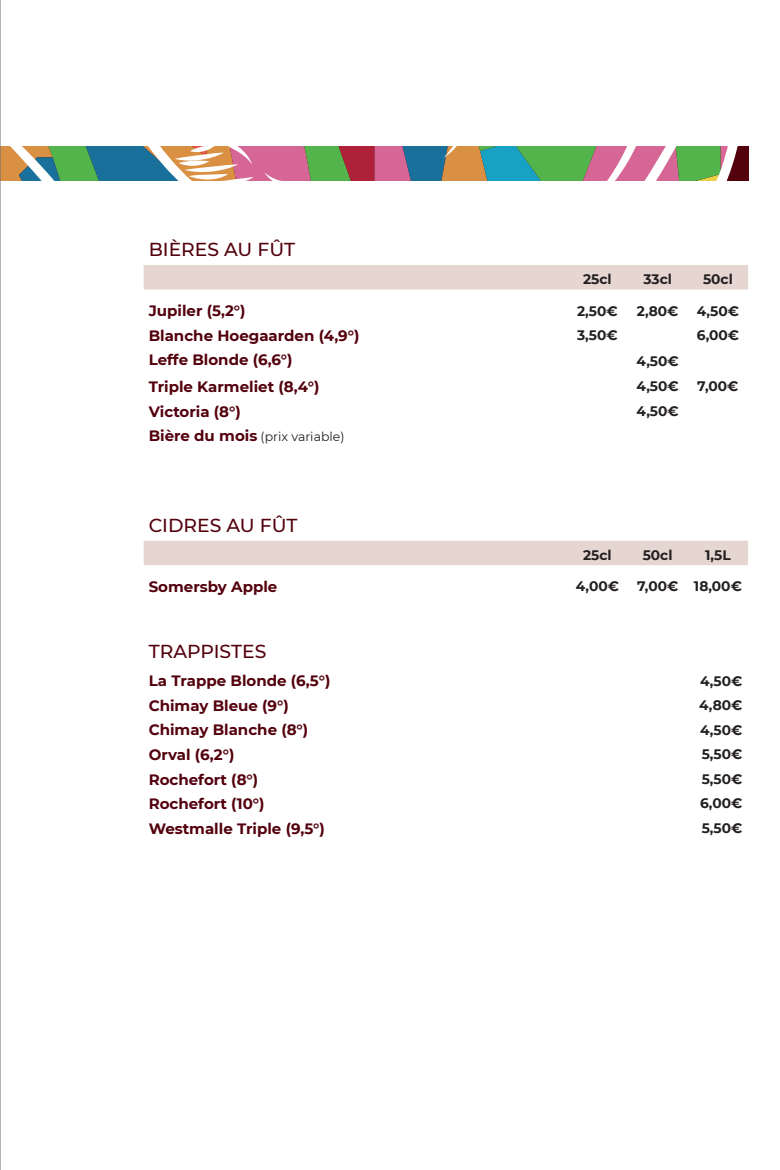
<style>
.page{position:relative;width:780px;height:1170px;background:#fff}
.page>*{position:absolute;margin:0;border:0;box-sizing:border-box;transform-origin:0 0}
.t1{font:500 18.75px "Montserrat";color:#53010c}
.t2{font:700 15px "Montserrat";color:#53010c}
.t3{font:700 13.75px "Montserrat";color:#231f20}
.t4{font:12.5px "Montserrat";color:#231f20}
.s1{font-weight:700;font-size:15px;color:#53010c}
</style>
<div class="page">
<div style="left:144px;top:265px;width:604px;height:24px;background:#e6d6d2"></div>
<div style="left:144px;top:540px;width:604px;height:25px;background:#e6d6d2"></div>
<svg style="left:1px;top:146px;width:747px;height:35px;background:#8d8e7f"></svg>
<hr style="left:0;top:0;width:1px;height:1169px;background:#6c6d70">
<p class="t1" style="left:149px;top:238px;width:148px">BIÈRES AU FÛT</p>
<p class="t3" style="left:583px;top:270px;width:30px">25cl</p>
<p class="t3" style="left:643px;top:270px;width:30px">33cl</p>
<p class="t3" style="left:703px;top:270px;width:31px">50cl</p>
<p class="t2" style="left:149px;top:301px;width:98px">Jupiler (5,2°)</p>
<p class="t3" style="left:577px;top:302px;width:42px">2,50€</p>
<p class="t3" style="left:636px;top:302px;width:43px">2,80€</p>
<p class="t3" style="left:696px;top:302px;width:44px">4,50€</p>
<p class="t2" style="left:149px;top:326px;width:212px">Blanche Hoegaarden (4,9°)</p>
<p class="t3" style="left:577px;top:327px;width:42px">3,50€</p>
<p class="t3" style="left:696px;top:327px;width:44px">6,00€</p>
<p class="t2" style="left:149px;top:351px;width:145px">Leffe Blonde (6,6°)</p>
<p class="t3" style="left:636px;top:352px;width:44px">4,50€</p>
<p class="t2" style="left:149px;top:377px;width:172px">Triple Karmeliet (8,4°)</p>
<p class="t3" style="left:636px;top:378px;width:44px">4,50€</p>
<p class="t3" style="left:697px;top:378px;width:43px">7,00€</p>
<p class="t2" style="left:149px;top:402px;width:94px">Victoria (8°)</p>
<p class="t3" style="left:636px;top:402px;width:44px">4,50€</p>
<p class="t4" style="left:149px;top:429px;width:197px"><span class="s1">Bière du mois</span> (prix variable)</p>
<p class="t1" style="left:149px;top:514px;width:150px">CIDRES AU FÛT</p>
<p class="t3" style="left:583px;top:546px;width:30px">25cl</p>
<p class="t3" style="left:642px;top:546px;width:31px">50cl</p>
<p class="t3" style="left:705px;top:546px;width:27px">1,5L</p>
<p class="t2" style="left:149px;top:577px;width:130px">Somersby Apple</p>
<p class="t3" style="left:575px;top:578px;width:45px">4,00€</p>
<p class="t3" style="left:637px;top:578px;width:106px">7,00€ 18,00€</p>
<p class="t1" style="left:149px;top:640px;width:119px">TRAPPISTES</p>
<p class="t2" style="left:149px;top:671px;width:183px">La Trappe Blonde (6,5°)</p>
<p class="t3" style="left:700px;top:672px;width:44px">4,50€</p>
<p class="t2" style="left:149px;top:696px;width:141px">Chimay Bleue (9°)</p>
<p class="t3" style="left:699px;top:697px;width:45px">4,80€</p>
<p class="t2" style="left:149px;top:720px;width:161px">Chimay Blanche (8°)</p>
<p class="t3" style="left:700px;top:721px;width:44px">4,50€</p>
<p class="t2" style="left:149px;top:745px;width:87px">Orval (6,2°)</p>
<p class="t3" style="left:701px;top:746px;width:42px">5,50€</p>
<p class="t2" style="left:149px;top:770px;width:111px">Rochefort (8°)</p>
<p class="t3" style="left:701px;top:770px;width:42px">5,50€</p>
<p class="t2" style="left:149px;top:794px;width:117px">Rochefort (10°)</p>
<p class="t3" style="left:700px;top:795px;width:44px">6,00€</p>
<p class="t2" style="left:149px;top:819px;width:177px">Westmalle Triple (9,5°)</p>
<p class="t3" style="left:701px;top:819px;width:42px">5,50€</p>
</div>
